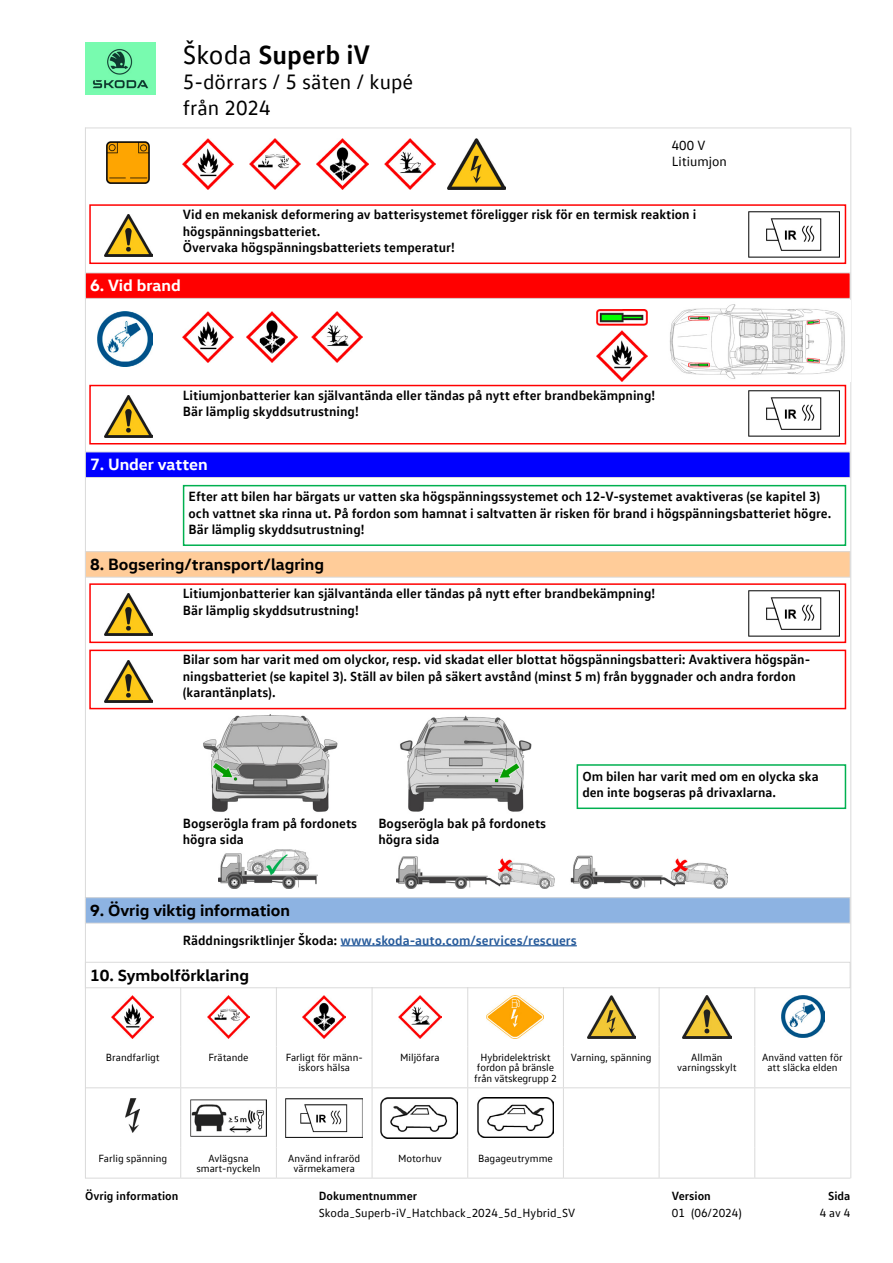
<style>
.page{position:relative;width:893px;height:1263px;background:#fff}
.page>*{position:absolute;margin:0;border:0;box-sizing:border-box;transform-origin:0 0}
.t1{font:700 27px "VW Text Office";color:#000}
.t2{font:21px/25.5px "VW Text Office";color:#000}
.t3{font:700 16.5px "VW Head Office";color:#000}
.t4{font:700 16.5px "VW Head Office";color:#fff}
.t5{font:700 13.5px/16.5px "VW Text Office";color:#000}
.t6{font:700 13.5px "VW Text Office";color:#275b9b}
.t7{font:13.5px/16.5px "VW Text Office";color:#000}
.t8{font:12px "VW Text Office";color:#000}
.t9{font:700 12px "VW Text Office";color:#000}
.t10{font:10.5px/10.5px "VW Text Office";color:#000;text-align:center}
.s1{font-weight:400}
.s2{color:#000}
</style>
<div class="page">
<img style="left:85px;top:43px;width:71px;height:52px">
<img style="left:104px;top:660px;width:48px;height:42px">
<div style="left:89px;top:650px;width:757px;height:59px;border:2px solid #f00"></div>
<div style="left:577px;top:764px;width:269px;height:45px;border:2px solid #00b050"></div>
<img style="left:104px;top:594px;width:48px;height:42px">
<div style="left:89px;top:583px;width:757px;height:60px;border:2px solid #f00"></div>
<img style="left:748px;top:590px;width:92px;height:46px">
<div style="left:85px;top:962px;width:765px;height:26px;border:1px solid #dadada"></div>
<img style="left:97px;top:312px;width:55px;height:55px">
<img style="left:183px;top:312px;width:51px;height:51px">
<img style="left:247px;top:312px;width:51px;height:51px">
<img style="left:311px;top:312px;width:51px;height:51px">
<hr style="left:276px;top:1088px;width:1px;height:59px;background:#dadada">
<hr style="left:372px;top:1088px;width:1px;height:59px;background:#dadada">
<hr style="left:467px;top:1088px;width:1px;height:59px;background:#dadada">
<hr style="left:563px;top:1088px;width:1px;height:59px;background:#dadada">
<hr style="left:659px;top:1088px;width:1px;height:59px;background:#dadada">
<hr style="left:754px;top:1088px;width:1px;height:59px;background:#dadada">
<hr style="left:276px;top:1147px;width:1px;height:31px;background:#dadada">
<hr style="left:372px;top:1147px;width:1px;height:31px;background:#dadada">
<hr style="left:467px;top:1147px;width:1px;height:31px;background:#dadada">
<hr style="left:563px;top:1147px;width:1px;height:31px;background:#dadada">
<hr style="left:659px;top:1147px;width:1px;height:31px;background:#dadada">
<hr style="left:754px;top:1147px;width:1px;height:31px;background:#dadada">
<hr style="left:181px;top:1178px;width:95px;height:1px;background:#dadada">
<hr style="left:276px;top:1178px;width:96px;height:1px;background:#dadada">
<hr style="left:372px;top:1178px;width:96px;height:1px;background:#dadada">
<hr style="left:468px;top:1178px;width:95px;height:1px;background:#dadada">
<hr style="left:563px;top:1178px;width:96px;height:1px;background:#dadada">
<hr style="left:659px;top:1178px;width:96px;height:1px;background:#dadada">
<hr style="left:755px;top:1178px;width:95px;height:1px;background:#dadada">
<hr style="left:180px;top:987px;width:1px;height:59px;background:#dadada">
<hr style="left:276px;top:987px;width:1px;height:59px;background:#dadada">
<hr style="left:372px;top:987px;width:1px;height:59px;background:#dadada">
<hr style="left:467px;top:987px;width:1px;height:59px;background:#dadada">
<hr style="left:563px;top:987px;width:1px;height:59px;background:#dadada">
<hr style="left:659px;top:987px;width:1px;height:59px;background:#dadada">
<hr style="left:180px;top:1046px;width:1px;height:41px;background:#dadada">
<hr style="left:276px;top:1046px;width:1px;height:41px;background:#dadada">
<hr style="left:372px;top:1046px;width:1px;height:41px;background:#dadada">
<hr style="left:467px;top:1046px;width:1px;height:41px;background:#dadada">
<hr style="left:563px;top:1046px;width:1px;height:41px;background:#dadada">
<hr style="left:659px;top:1046px;width:1px;height:41px;background:#dadada">
<hr style="left:181px;top:1087px;width:95px;height:1px;background:#dadada">
<hr style="left:276px;top:1087px;width:96px;height:1px;background:#dadada">
<hr style="left:372px;top:1087px;width:96px;height:1px;background:#dadada">
<hr style="left:468px;top:1087px;width:95px;height:1px;background:#dadada">
<hr style="left:563px;top:1087px;width:96px;height:1px;background:#dadada">
<hr style="left:659px;top:1087px;width:96px;height:1px;background:#dadada">
<hr style="left:85px;top:1087px;width:96px;height:1px;background:#dadada">
<hr style="left:180px;top:1088px;width:1px;height:59px;background:#dadada">
<hr style="left:180px;top:1147px;width:1px;height:31px;background:#dadada">
<hr style="left:85px;top:1178px;width:96px;height:1px;background:#dadada">
<hr style="left:754px;top:987px;width:1px;height:59px;background:#dadada">
<hr style="left:754px;top:1046px;width:1px;height:41px;background:#dadada">
<hr style="left:755px;top:1087px;width:95px;height:1px;background:#dadada">
<img style="left:111px;top:995px;width:43px;height:43px">
<img style="left:207px;top:995px;width:43px;height:43px">
<img style="left:303px;top:995px;width:42px;height:43px">
<img style="left:399px;top:995px;width:42px;height:43px">
<img style="left:486px;top:995px;width:57px;height:43px">
<img style="left:587px;top:995px;width:48px;height:43px">
<img style="left:683px;top:995px;width:48px;height:43px">
<img style="left:781px;top:995px;width:43px;height:43px">
<img style="left:126px;top:1099px;width:13px;height:34px">
<img style="left:190px;top:1099px;width:77px;height:38px">
<img style="left:286px;top:1098px;width:76px;height:39px">
<img style="left:381px;top:1097px;width:76px;height:41px">
<img style="left:477px;top:1098px;width:77px;height:40px">
<hr style="left:85px;top:128px;width:765px;height:1px;background:#dadada">
<hr style="left:85px;top:128px;width:1px;height:1050px;background:#dadada">
<hr style="left:850px;top:128px;width:1px;height:1050px;background:#dadada">
<img style="left:219px;top:850px;width:99px;height:39px">
<img style="left:396px;top:855px;width:331px;height:34px">
<div style="left:85px;top:898px;width:765px;height:25px;background:#8db3e2"></div>
<div style="left:85px;top:897px;width:765px;height:26px;border:1px solid #dadada"></div>
<hr style="left:341px;top:945px;width:236px;height:1px;background:#275b9b">
<img style="left:104px;top:215px;width:48px;height:42px">
<div style="left:89px;top:204px;width:757px;height:60px;border:2px solid #f00"></div>
<img style="left:183px;top:138px;width:51px;height:51px">
<img style="left:250px;top:138px;width:51px;height:51px">
<img style="left:317px;top:138px;width:51px;height:52px">
<img style="left:384px;top:138px;width:51px;height:51px">
<img style="left:448px;top:138px;width:58px;height:51px">
<img style="left:106px;top:142px;width:43px;height:41px">
<img style="left:748px;top:212px;width:92px;height:46px">
<img style="left:596px;top:330px;width:51px;height:52px">
<img style="left:596px;top:309px;width:51px;height:16px">
<img style="left:203px;top:714px;width:135px;height:98px">
<img style="left:400px;top:715px;width:131px;height:97px">
<img style="left:669px;top:304px;width:176px;height:75px">
<div style="left:183px;top:485px;width:663px;height:61px;border:2px solid #00b050"></div>
<img style="left:104px;top:395px;width:48px;height:42px">
<div style="left:89px;top:385px;width:757px;height:59px;border:2px solid #f00"></div>
<img style="left:748px;top:390px;width:92px;height:47px">
<div style="left:85px;top:273px;width:765px;height:25px;background:#f00"></div>
<div style="left:85px;top:272px;width:765px;height:27px;border:1px solid #dadada"></div>
<div style="left:85px;top:452px;width:765px;height:25px;background:#00f"></div>
<div style="left:85px;top:452px;width:765px;height:26px;border:1px solid #dadada"></div>
<div style="left:85px;top:552px;width:765px;height:25px;background:#fc9"></div>
<div style="left:85px;top:551px;width:765px;height:26px;border:1px solid #dadada"></div>
<h1 class="t1" style="left:183px;top:37px;width:189px"><span class="s1">Škoda</span> Superb iV</h1>
<h2 class="t2" style="left:183px;top:69px;width:232px">5-dörrars / 5 säten / kupé från 2024</h2>
<p class="t7" style="left:672px;top:136px;width:56px">400 V<br>Litiumjon</p>
<p class="t5" style="left:183px;top:206px;width:515px">Vid en mekanisk deformering av batterisystemet föreligger risk för en termisk reaktion i högspänningsbatteriet.<br>Övervaka högspänningsbatteriets temperatur!</p>
<p class="t4" style="left:90px;top:275px;width:92px">6. Vid brand</p>
<p class="t5" style="left:183px;top:386px;width:474px">Litiumjonbatterier kan självantända eller tändas på nytt efter brandbekämpning!<br>Bär lämplig skyddsutrustning!</p>
<p class="t4" style="left:90px;top:454px;width:119px">7. Under vatten</p>
<p class="t5" style="left:189px;top:488px;width:644px">Efter att bilen har bärgats ur vatten ska högspänningssystemet och 12-V-systemet avaktiveras (se kapitel 3) och vattnet ska rinna ut. På fordon som hamnat i saltvatten är risken för brand i högspänningsbatteriet högre.<br>Bär lämplig skyddsutrustning!</p>
<p class="t3" style="left:90px;top:554px;width:236px">8. Bogsering/transport/lagring</p>
<p class="t5" style="left:183px;top:585px;width:474px">Litiumjonbatterier kan självantända eller tändas på nytt efter brandbekämpning!<br>Bär lämplig skyddsutrustning!</p>
<p class="t5" style="left:183px;top:651px;width:629px">Bilar som har varit med om olyckor, resp. vid skadat eller blottat högspänningsbatteri: Avaktivera högspän&shy;ningsbatteriet (se kapitel 3). Ställ av bilen på säkert avstånd (minst 5 m) från byggnader och andra fordon (karantänplats).</p>
<p class="t5" style="left:183px;top:814px;width:176px">Bogserögla fram på fordonets högra sida</p>
<p class="t5" style="left:378px;top:814px;width:169px">Bogserögla bak på fordonets högra sida</p>
<p class="t5" style="left:582px;top:767px;width:238px">Om bilen har varit med om en olycka ska den inte bogseras på drivaxlarna.</p>
<p class="t3" style="left:90px;top:899px;width:201px">9. Övrig viktig information</p>
<p class="t6" style="left:183px;top:931px;width:395px"><span class="s2">Räddningsriktlinjer Škoda:</span> www.skoda-auto.com/services/rescuers</p>
<p class="t3" style="left:90px;top:964px;width:160px">10. Symbolförklaring</p>
<p class="t10" style="left:106px;top:1052px;width:55px">Brandfarligt</p>
<p class="t10" style="left:208px;top:1052px;width:42px">Frätande</p>
<p class="t10" style="left:286px;top:1052px;width:79px">Farligt för männ&shy;iskors hälsa</p>
<p class="t10" style="left:400px;top:1052px;width:41px">Miljöfara</p>
<p class="t10" style="left:474px;top:1052px;width:84px">Hybridelektriskt fordon på bränsle från vätskegrupp 2</p>
<p class="t10" style="left:571px;top:1052px;width:82px">Varning, spänning</p>
<p class="t10" style="left:677px;top:1052px;width:61px">Allmän varningsskylt</p>
<p class="t10" style="left:762px;top:1052px;width:82px">Använd vatten för att släcka elden</p>
<p class="t10" style="left:99px;top:1152px;width:70px">Farlig spänning</p>
<p class="t10" style="left:196px;top:1152px;width:66px">Avlägsna smart-nyckeln</p>
<p class="t10" style="left:288px;top:1152px;width:73px">Använd infraröd värmekamera</p>
<p class="t10" style="left:398px;top:1152px;width:45px">Motorhuv</p>
<p class="t10" style="left:478px;top:1152px;width:76px">Bagageutrymme</p>
<p class="t9" style="left:85px;top:1188px;width:95px">Övrig information</p>
<p class="t9" style="left:319px;top:1188px;width:100px">Dokumentnummer</p>
<p class="t8" style="left:319px;top:1206px;width:258px">Skoda_Superb-iV_Hatchback_2024_5d_Hybrid_SV</p>
<p class="t9" style="left:672px;top:1188px;width:40px">Version</p>
<p class="t8" style="left:672px;top:1206px;width:72px">01 (06/2024)</p>
<p class="t9" style="left:828px;top:1188px;width:24px">Sida</p>
<p class="t8" style="left:820px;top:1206px;width:32px">4 av 4</p>
</div>
